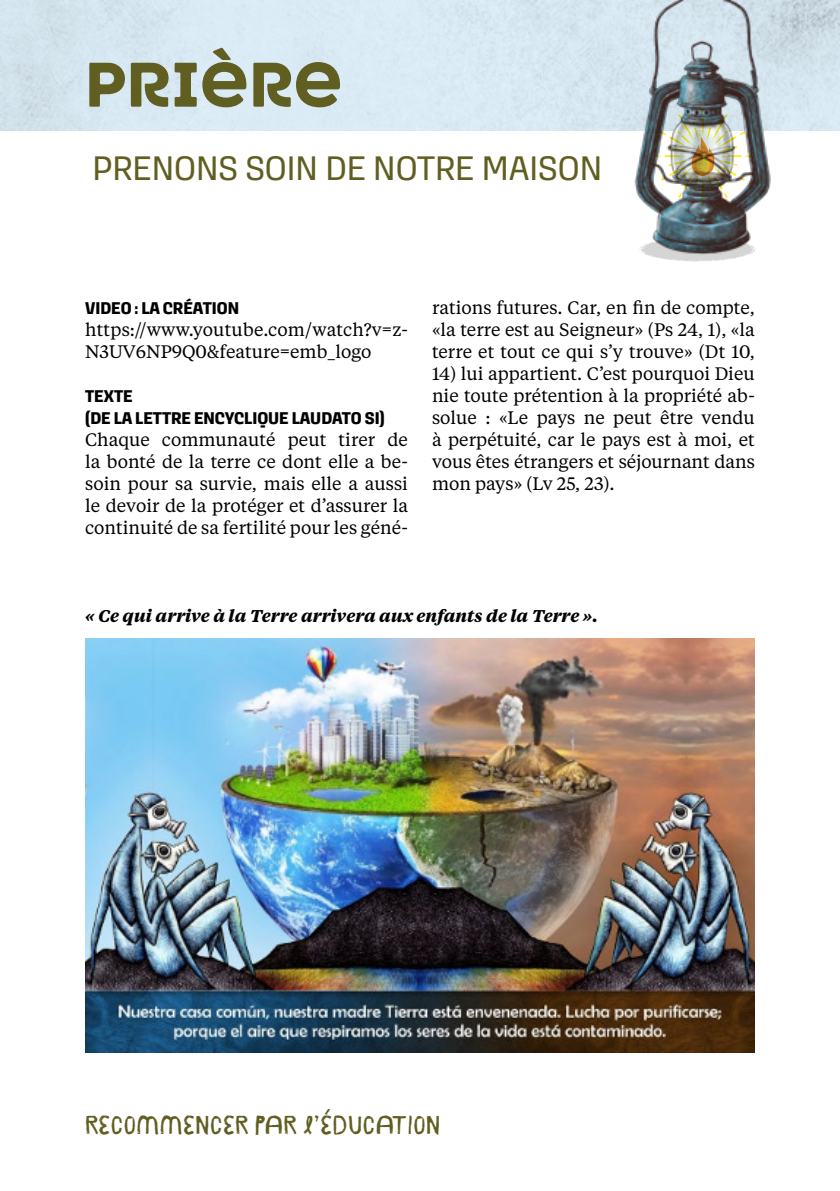
<style>
.page{position:relative;width:840px;height:1191px;background:#fff}
.page>*{position:absolute;margin:0;border:0;box-sizing:border-box;transform-origin:0 0}
.t1{font:800 60px "Heavitas Neue";color:#615e21}
.t2{font:34px "Kawak";color:#615e21}
.t3{font:26px "Janmeid";color:#615e21}
.t4{font:18px/22px "Tiempos Text";color:#000;text-align:justify}
.t5{font:700 17px/22px "Kawak";color:#000}
.t6{font:italic 700 17px "Tiempos Text";color:#000}
</style>
<div class="page">
<div style="left:0;top:0;width:839px;height:130px;background:#d9e9f3"></div>
<img style="left:609px;top:0;width:188px;height:224px">
<img style="left:639px;top:224px;width:117px;height:38px">
<img style="left:654px;top:108px;width:96px;height:96px">
<img style="left:85px;top:639px;width:669px;height:413px">
<h1 class="t1" style="left:85px;top:47px;width:259px">PRIÈRE</h1>
<h2 class="t2" style="left:92px;top:150px;width:511px">PRENONS SOIN DE NOTRE MAISON</h2>
<p class="t5" style="left:85px;top:297px;width:155px">VIDEO : LA CRÉATION</p>
<p class="t4" style="left:85px;top:318px;width:324px">https://www.youtube.com/watch?v=z-<br>N3UV6NP9Q0&amp;feature=emb_logo</p>
<p class="t5" style="left:85px;top:385px;width:301px">TEXTE<br>(DE LA LETTRE ENCYCLIQUE LAUDATO SI)</p>
<p class="t4" style="left:85px;top:428px;width:324px">Chaque communauté peut tirer de la bonté de la terre ce dont elle a be&shy;soin pour sa survie, mais elle a aussi le devoir de la protéger et d’assurer la continuité de sa fertilité pour les géné-</p>
<p class="t4" style="left:432px;top:296px;width:324px">rations futures. Car, en fin de compte, «la terre est au Seigneur» (Ps 24, 1), «la terre et tout ce qui s’y trouve» (Dt 10,</p>
<p class="t4" style="left:432px;top:362px;width:324px">14) lui appartient. C’est pourquoi Dieu nie toute prétention à la propriété ab&shy;solue : «Le pays ne peut être vendu à perpétuité, car le pays est à moi, et vous êtes étrangers et séjournant dans mon pays» (Lv 25, 23).</p>
<p class="t6" style="left:85px;top:604px;width:514px">« Ce qui arrive à la Terre arrivera aux enfants de la Terre ».</p>
<h3 class="t3" style="left:85px;top:1108px;width:357px">RECOMMENCER PAR L’ÉDUCATION</h3>
</div>
